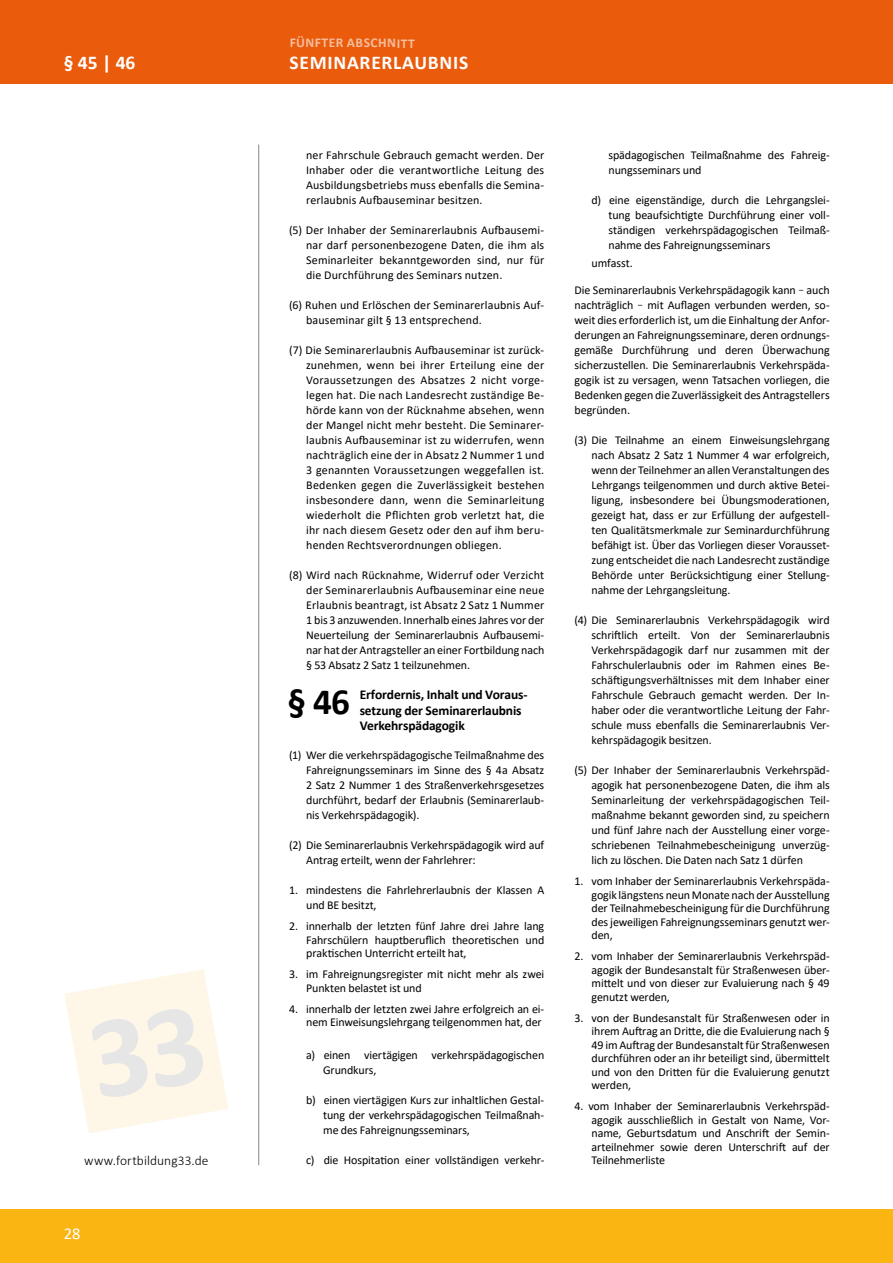
<style>
.page{position:relative;width:893px;height:1263px;background:#fff}
.page>*{position:absolute;margin:0;border:0;box-sizing:border-box;transform-origin:0 0}
.t1{font:700 37.2px "Calibri";color:#000}
.t2{font:700 19.5px "Calibri";letter-spacing:.04em;color:#fff}
.t3{font:16.5px "Calibri";color:#fff}
.t4{font:700 13.5px/15.5px "Calibri";letter-spacing:-.01em;color:#000}
.t5{font:300 13.5px "Calibri";letter-spacing:.005em;color:#000}
.t6{font:700 13.5px "Calibri";letter-spacing:.035em;color:#fff}
.t7{font:12px/15px "Calibri";letter-spacing:-.01em;color:#000;text-align:justify}
.t8{font:12px/15px "Calibri";letter-spacing:.01em;color:#000}
.s1{font-family:"Nexa";font-weight:300}
</style>
<div class="page">
<div style="left:0;top:0;width:893px;height:84px;background:#ea5b0b"></div>
<div style="left:0;top:1209px;width:893px;height:54px;background:#fab513"></div>
<svg style="left:64px;top:969px;width:164px;height:164px"></svg>
<hr style="left:258px;top:145px;width:1px;height:1020px;background:#878787">
<p class="t6" style="left:289px;top:33px;width:127px">FÜNFTER ABSCHNITT</p>
<h2 class="t2" style="left:64px;top:48px;width:73px">§ 45 | 46</h2>
<h2 class="t2" style="left:290px;top:48px;width:180px">SEMINARERLAUBNIS</h2>
<p class="t5" style="left:84px;top:1152px;width:126px">www.fortbildung33.de</p>
<h3 class="t3" style="left:64px;top:1222px;width:18px">28</h3>
<p class="t7" style="left:306px;top:147px;width:240px">ner Fahrschule Gebrauch gemacht werden. Der Inhaber oder die verantwortliche Leitung des Ausbildungsbetriebs muss ebenfalls die Semina&shy;rerlaubnis Aufbauseminar besitzen.</p>
<p class="t7" style="left:306px;top:222px;width:240px;text-indent:-17px">(5) Der Inhaber der Seminarerlaubnis Aufbausemi&shy;nar darf personenbezogene Daten, die ihm als Seminarleiter bekanntgeworden sind, nur für die Durchführung des Seminars nutzen.</p>
<p class="t8" style="left:306px;top:297px;width:240px;text-indent:-17px">(6) Ruhen und Erlöschen der Seminarerlaubnis Auf&shy;bauseminar gilt § 13 entsprechend.</p>
<p class="t7" style="left:306px;top:342px;width:240px;text-indent:-17px">(7) Die Seminarerlaubnis Aufbauseminar ist zurück&shy;zunehmen, wenn bei ihrer Erteilung eine der Voraussetzungen des Absatzes 2 nicht vorge&shy;legen hat. Die nach Landesrecht zuständige Be&shy;hörde kann von der Rücknahme absehen, wenn der Mangel nicht mehr besteht. Die Seminarer&shy;laubnis Aufbauseminar ist zu widerrufen, wenn nachträglich eine der in Absatz 2 Nummer 1 und 3 genannten Voraussetzungen weggefallen ist.<br>Bedenken gegen die Zuverlässigkeit bestehen insbesondere dann, wenn die Seminarleitung wiederholt die Pflichten grob verletzt hat, die ihr nach diesem Gesetz oder den auf ihm beru&shy;henden Rechtsverordnungen obliegen.</p>
<p class="t7" style="left:306px;top:567px;width:240px;text-indent:-17px">(8) Wird nach Rücknahme, Widerruf oder Verzicht der Seminarerlaubnis Aufbauseminar eine neue Erlaubnis beantragt, ist Absatz 2 Satz 1 Nummer 1 bis 3 anzuwenden. Innerhalb eines Jahres vor der Neuerteilung der Seminarerlaubnis Aufbausemi&shy;nar hat der Antragsteller an einer Fortbildung nach § 53 Absatz 2 Satz 1 teilzunehmen.</p>
<h1 class="t1" style="left:288px;top:675px;width:64px">§ 46</h1>
<p class="t4" style="left:360px;top:687px;width:169px">Erfordernis, Inhalt und Voraus&shy;setzung der Seminarerlaubnis<br>Verkehrspädagogik</p>
<p class="t7" style="left:306px;top:747px;width:240px;text-indent:-17px">(1) Wer die verkehrspädagogische Teilmaßnahme des Fahreignungsseminars im Sinne des § 4a Absatz 2 Satz 2 Nummer 1 des Straßenverkehrsgesetzes durchführt, bedarf der Erlaubnis (Seminarerlaub&shy;nis Verkehrspädagogik).</p>
<p class="t7" style="left:306px;top:837px;width:240px;text-indent:-17px">(2) Die Seminarerlaubnis Verkehrspädagogik wird auf<br>Antrag erteilt, wenn der Fahrlehrer:</p>
<p class="t7" style="left:306px;top:882px;width:240px;text-indent:-17px">1. mindestens die Fahrlehrerlaubnis der Klassen A und BE besitzt,</p>
<p class="t7" style="left:306px;top:919px;width:240px;line-height:13.5px;text-indent:-17px">2. innerhalb der letzten fünf Jahre drei Jahre lang Fahrschülern hauptberuflich theoretischen und praktischen Unterricht erteilt hat,</p>
<p class="t7" style="left:306px;top:967px;width:240px;line-height:13.5px;text-indent:-17px">3. im Fahreignungsregister mit nicht mehr als zwei<br>Punkten belastet ist und</p>
<p class="t7" style="left:289px;top:1001px;width:257px;line-height:13.5px;text-align:right">4. innerhalb der letzten zwei Jahre erfolgreich an ei&shy;nem Einweisungslehrgang teilgenommen hat, der</p>
<p class="t7" style="left:323px;top:1047px;width:223px;text-indent:-17px">a) einen viertägigen verkehrspädagogischen<br>Grundkurs,</p>
<p class="t7" style="left:323px;top:1092px;width:223px;text-indent:-17px">b) einen viertägigen Kurs zur inhaltlichen Gestal&shy;tung der verkehrspädagogischen Teilmaßnah&shy;me des Fahreignungsseminars,</p>
<p class="t7" style="left:306px;top:1152px;width:240px">c) die Hospitation einer vollständigen verkehr-</p>
<p class="t7" style="left:609px;top:147px;width:223px">spädagogischen Teilmaßnahme des Fahreig&shy;nungsseminars und</p>
<p class="t7" style="left:609px;top:192px;width:223px;text-indent:-17px">d) eine eigenständige, durch die Lehrgangslei&shy;tung beaufsichtigte Durchführung einer voll&shy;ständigen verkehrspädagogischen Teilmaß&shy;nahme des Fahreignungsseminars</p>
<p class="t7" style="left:592px;top:255px;width:43px">umfasst.</p>
<p class="t7" style="left:575px;top:282px;width:257px">Die Seminarerlaubnis Verkehrspädagogik kann <span class="s1">-</span> auch nachträglich <span class="s1">-</span> mit Auflagen verbunden werden, so&shy;weit dies erforderlich ist, um die Einhaltung der Anfor&shy;derungen an Fahreignungsseminare, deren ordnungs&shy;gemäße Durchführung und deren Überwachung sicherzustellen. Die Seminarerlaubnis Verkehrspäda&shy;gogik ist zu versagen, wenn Tatsachen vorliegen, die Bedenken gegen die Zuverlässigkeit des Antragstellers begründen.</p>
<p class="t7" style="left:592px;top:432px;width:240px;text-indent:-17px">(3) Die Teilnahme an einem Einweisungslehrgang nach Absatz 2 Satz 1 Nummer 4 war erfolgreich, wenn der Teilnehmer an allen Veranstaltungen des Lehrgangs teilgenommen und durch aktive Betei&shy;ligung, insbesondere bei Übungsmoderationen, gezeigt hat, dass er zur Erfüllung der aufgestell&shy;ten Qualitätsmerkmale zur Seminardurchführung befähigt ist. Über das Vorliegen dieser Vorausset&shy;zung entscheidet die nach Landesrecht zuständige Behörde unter Berücksichtigung einer Stellung&shy;nahme der Lehrgangsleitung.</p>
<p class="t7" style="left:592px;top:612px;width:240px;text-indent:-17px">(4) Die Seminarerlaubnis Verkehrspädagogik wird schriftlich erteilt. Von der Seminarerlaubnis Verkehrspädagogik darf nur zusammen mit der Fahrschulerlaubnis oder im Rahmen eines Be&shy;schäftigungsverhältnisses mit dem Inhaber einer Fahrschule Gebrauch gemacht werden. Der In&shy;haber oder die verantwortliche Leitung der Fahr&shy;schule muss ebenfalls die Seminarerlaubnis Ver&shy;kehrspädagogik besitzen.</p>
<p class="t7" style="left:592px;top:762px;width:240px;text-indent:-17px">(5) Der Inhaber der Seminarerlaubnis Verkehrspäd&shy;agogik hat personenbezogene Daten, die ihm als Seminarleitung der verkehrspädagogischen Teil&shy;maßnahme bekannt geworden sind, zu speichern und fünf Jahre nach der Ausstellung einer vorge&shy;schriebenen Teilnahmebescheinigung unverzüg&shy;lich zu löschen. Die Daten nach Satz 1 dürfen</p>
<p class="t7" style="left:592px;top:874px;width:240px;line-height:13.5px;text-indent:-17px">1. vom Inhaber der Seminarerlaubnis Verkehrspäda&shy;gogik längstens neun Monate nach der Ausstellung der Teilnahmebescheinigung für die Durchführung des jeweiligen Fahreignungsseminars genutzt wer&shy;den,</p>
<p class="t7" style="left:592px;top:949px;width:240px;line-height:13.5px;text-indent:-17px">2. vom Inhaber der Seminarerlaubnis Verkehrspäd&shy;agogik der Bundesanstalt für Straßenwesen über&shy;mittelt und von dieser zur Evaluierung nach § 49 genutzt werden,</p>
<p class="t7" style="left:592px;top:1010px;width:240px;line-height:13.5px;text-indent:-17px">3. von der Bundesanstalt für Straßenwesen oder in ihrem Auftrag an Dritte, die die Evaluierung nach § 49 im Auftrag der Bundesanstalt für Straßenwesen durchführen oder an ihr beteiligt sind, übermittelt und von den Dritten für die Evaluierung genutzt werden,</p>
<p class="t7" style="left:592px;top:1099px;width:240px;line-height:13.5px;text-indent:-17px">4. vom Inhaber der Seminarerlaubnis Verkehrspäd&shy;agogik ausschließlich in Gestalt von Name, Vor&shy;name, Geburtsdatum und Anschrift der Semin&shy;arteilnehmer sowie deren Unterschrift auf der Teilnehmerliste</p>
</div>
